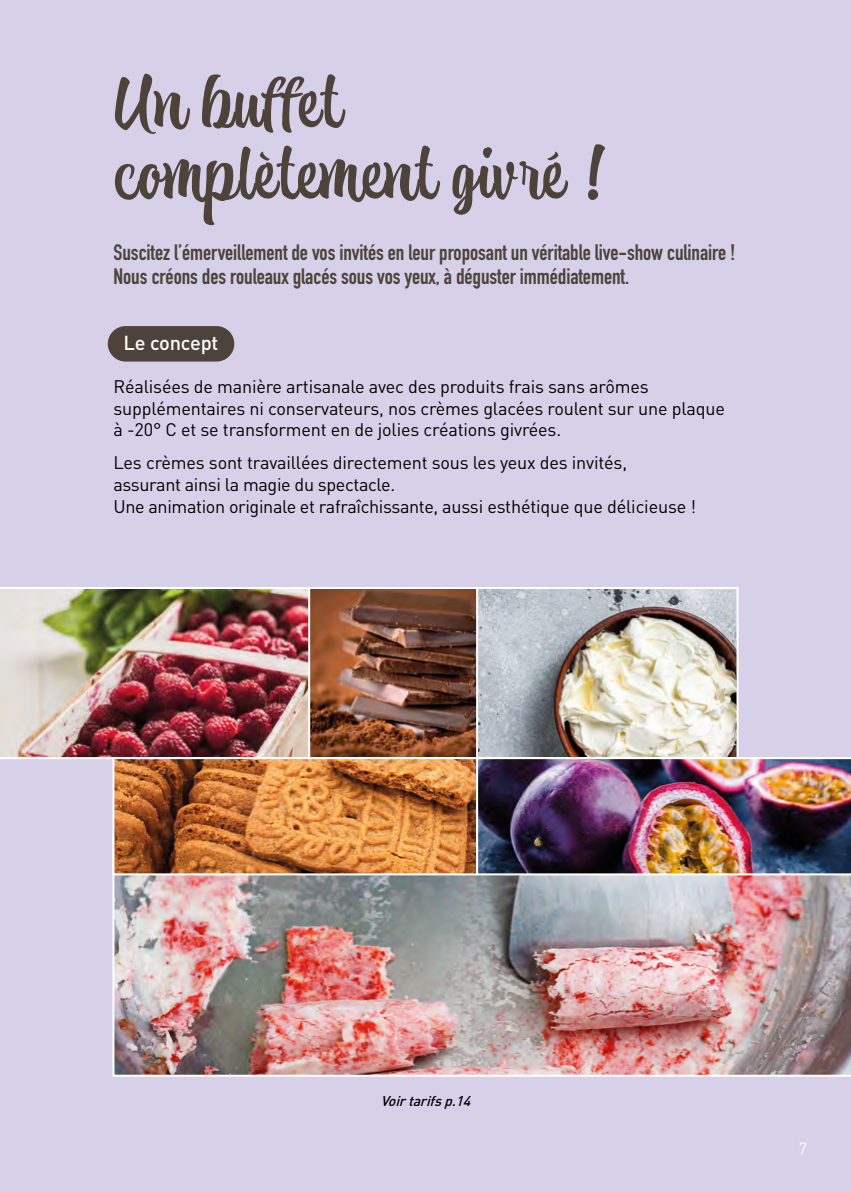
<style>
.page{position:relative;width:851px;height:1191px;background:#fff}
.page>*{position:absolute;margin:0;border:0;box-sizing:border-box;transform-origin:0 0}
.t1{font:70px/71.4px "Atocha";letter-spacing:.02em;color:#4d433a}
.t2{font:700 22px/24px "DIN Condensed";letter-spacing:-.005em;color:#4d433a}
.t3{font:500 20px "DIN";letter-spacing:-.01em;color:#fff}
.t4{font:18px/21.6px "DIN";letter-spacing:-.01em;color:#000}
.t5{font:16px "DIN";color:#fff}
.t6{font:italic 500 14px "DIN";color:#000}
</style>
<div class="page">
<div style="left:0;top:0;width:850px;height:1191px;background:#d6d1e9"></div>
<img style="left:112px;top:875px;width:738px;height:201px">
<img style="left:0;top:587px;width:308px;height:172px">
<img style="left:311px;top:590px;width:424px;height:166px">
<div style="left:475px;top:587px;width:263px;height:172px;border:2px solid #fff"></div>
<div style="left:308px;top:587px;width:170px;height:172px;border:2px solid #fff"></div>
<img style="left:115px;top:760px;width:360px;height:112px">
<div style="left:112px;top:757px;width:366px;height:118px;border:2px solid #fff"></div>
<img style="left:476px;top:757px;width:374px;height:118px">
<div style="left:108px;top:326px;width:126px;height:35px;background:#4d433a;border-radius:18px"></div>
<h1 class="t1" style="left:113px;top:69px;width:492px">Un buffet complètement givré !</h1>
<p class="t2" style="left:113px;top:240px;width:623px">Suscitez l’émerveillement de vos invités en leur proposant un véritable live-show culinaire !<br>Nous créons des rouleaux glacés sous vos yeux, à déguster immédiatement.</p>
<p class="t3" style="left:124px;top:330px;width:96px">Le concept</p>
<p class="t4" style="left:113px;top:375px;width:613px">Réalisées de manière artisanale avec des produits frais sans arômes supplémentaires ni conservateurs, nos crèmes glacées roulent sur une plaque à -20° C et se transforment en de jolies créations givrées.</p>
<p class="t4" style="left:113px;top:452px;width:584px">Les crèmes sont travaillées directement sous les yeux des invités, assurant ainsi la magie du spectacle.<br>Une animation originale et rafraîchissante, aussi esthétique que délicieuse !</p>
<p class="t6" style="left:380px;top:1092px;width:95px">Voir tarifs p.14</p>
<p class="t5" style="left:798px;top:1138px;width:10px">7</p>
</div>
